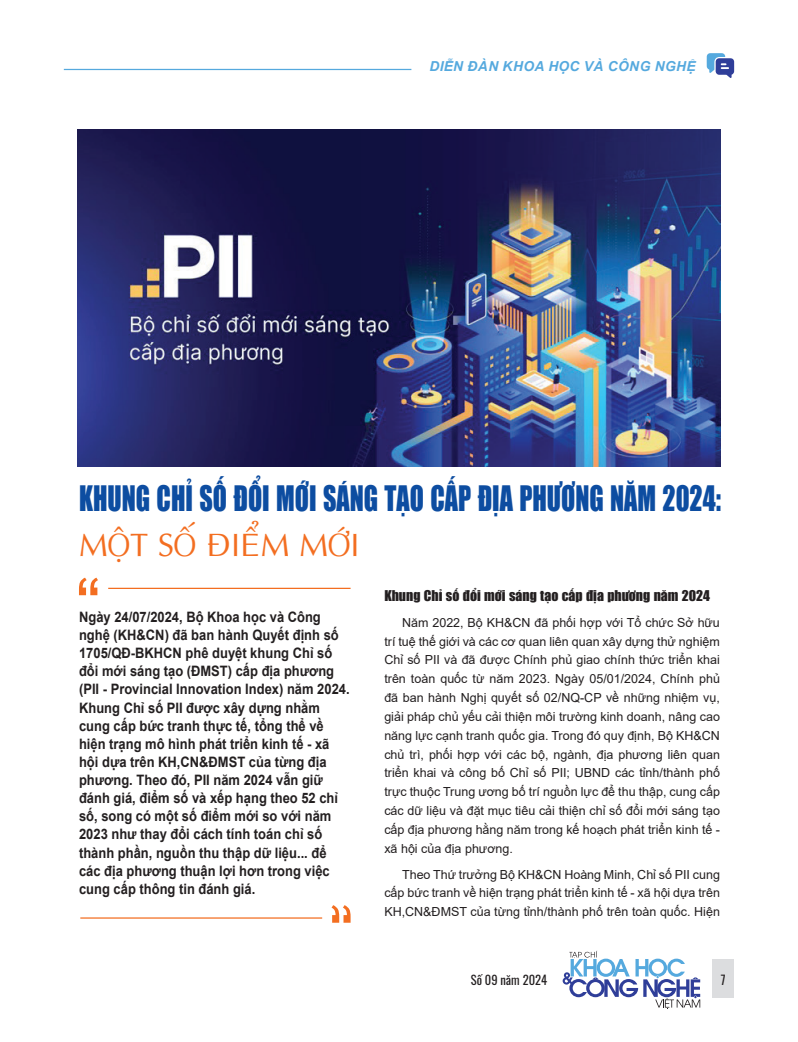
<style>
.page{position:relative;width:798px;height:1042px;background:#fff}
.page>*{position:absolute;margin:0;border:0;box-sizing:border-box;transform-origin:0 0}
.t1{font:32.5px "UTM Impact";color:#0d4da1;scale:.8 1}
.t2{font:32.5px "UTM Aptima";color:#f36e21}
.t3{font:700 14.38px/18.1px "Arial";color:#231f20;scale:.9 1}
.t4{font:13.75px "UTM Impact";color:#231f20}
.t5{font:italic 700 13.75px "Arial";letter-spacing:.035em;color:#55a9de}
.t6{font:12.5px/18.8px "Arial";color:#231f20;text-align:justify}
.t7{font:12.5px "Oswald";color:#231f20}
</style>
<div class="page">
<svg style="left:706px;top:53px;width:27px;height:25px"></svg>
<hr style="left:64px;top:69px;width:347px;height:1px;background:#55a9de">
<div style="left:712px;top:958px;width:21px;height:39px;background:#dcdddf"></div>
<svg style="left:562px;top:951px;width:138px;height:58px"></svg>
<svg style="left:79px;top:578px;width:19px;height:17px"></svg>
<hr style="left:108px;top:588px;width:242px;height:1px;background:#f36e21">
<hr style="left:80px;top:917px;width:242px;height:1px;background:#f36e21">
<svg style="left:331px;top:905px;width:19px;height:18px"></svg>
<img style="left:78px;top:130px;width:642px;height:336px">
<p class="t5" style="left:429px;top:57px;width:268px">DIỄN ĐÀN KHOA HỌC VÀ CÔNG NGHỆ</p>
<h1 class="t1" style="left:79px;top:475px;width:803px">KHUNG CHỈ SỐ ĐỔI MỚI SÁNG TẠO CẤP ĐỊA PHƯƠNG NĂM 2024:</h1>
<h1 class="t2" style="left:79px;top:521px;width:282px">MỘT SỐ ĐIỂM MỚI</h1>
<p class="t3" style="left:79px;top:608px;width:302px">Ngày 24/07/2024, Bộ Khoa học và Công nghệ (KH&amp;CN) đã ban hành Quyết định số 1705/QĐ-BKHCN phê duyệt khung Chỉ số đổi mới sáng tạo (ĐMST) cấp địa phương (PII - Provincial Innovation Index) năm 2024.<br>Khung Chỉ số PII được xây dựng nhằm cung cấp bức tranh thực tế, tổng thể về hiện trạng mô hình phát triển kinh tế - xã hội dựa trên KH,CN&amp;ĐMST của từng địa phương. Theo đó, PII năm 2024 vẫn giữ đánh giá, điểm số và xếp hạng theo 52 chỉ số, song có một số điểm mới so với năm 2023 như thay đổi cách tính toán chỉ số thành phần, nguồn thu thập dữ liệu... để các địa phương thuận lợi hơn trong việc cung cấp thông tin đánh giá.</p>
<p class="t4" style="left:384px;top:585px;width:327px">Khung Chỉ số đổi mới sáng tạo cấp địa phương năm 2024</p>
<p class="t6" style="left:384px;top:613px;width:337px;text-indent:18px">Năm 2022, Bộ KH&amp;CN đã phối hợp với Tổ chức Sở hữu trí tuệ thế giới và các cơ quan liên quan xây dựng thử nghiệm Chỉ số PII và đã được Chính phủ giao chính thức triển khai trên toàn quốc từ năm 2023. Ngày 05/01/2024, Chính phủ đã ban hành Nghị quyết số 02/NQ-CP về những nhiệm vụ, giải pháp chủ yếu cải thiện môi trường kinh doanh, nâng cao năng lực cạnh tranh quốc gia. Trong đó quy định, Bộ KH&amp;CN chủ trì, phối hợp với các bộ, ngành, địa phương liên quan triển khai và công bố Chỉ số PII; UBND các tỉnh/thành phố trực thuộc Trung ương bố trí nguồn lực để thu thập, cung cấp các dữ liệu và đặt mục tiêu cải thiện chỉ số đổi mới sáng tạo cấp địa phương hằng năm trong kế hoạch phát triển kinh tế - xã hội của địa phương.</p>
<p class="t6" style="left:384px;top:864px;width:337px;text-indent:18px">Theo Thứ trưởng Bộ KH&amp;CN Hoàng Minh, Chỉ số PII cung cấp bức tranh về hiện trạng phát triển kinh tế - xã hội dựa trên KH,CN&amp;ĐMST của từng tỉnh/thành phố trên toàn quốc. Hiện</p>
<p class="t7" style="left:470px;top:968px;width:78px">Số 09 năm 2024</p>
<p class="t7" style="left:720px;top:968px;width:6px">7</p>
</div>
